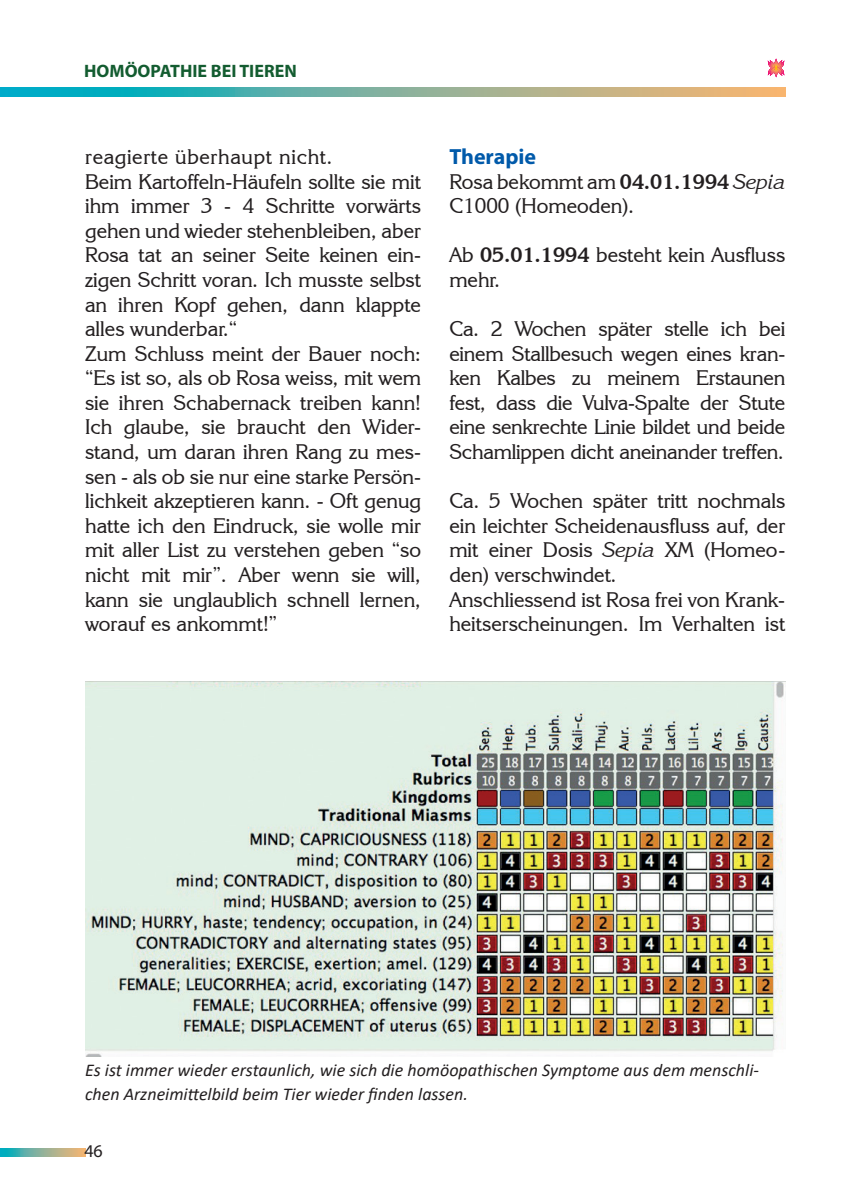
<style>
.page{position:relative;width:842px;height:1191px;background:#fff}
.page>*{position:absolute;margin:0;border:0;box-sizing:border-box;transform-origin:0 0}
.t1{font:700 22px "Myriad Pro";color:#015aaa}
.t2{font:21px/24.6px "Korinna IT Cby BT";color:#231f20}
.t3{font:italic 18px/24px "Calibri";color:#231f20}
.t4{font:700 18px "Myriad Pro";color:#135c30}
.t5{font:18px "Myriad Pro";color:#231f20}
.s1{font-weight:700}
.s2{font-style:italic}
</style>
<div class="page">
<svg style="left:0;top:1148px;width:85px;height:8px"></svg>
<svg style="left:0;top:88px;width:785px;height:8px;background:#79b09d"></svg>
<svg style="left:768px;top:59px;width:16px;height:18px"></svg>
<img style="left:85px;top:682px;width:700px;height:374px">
<p class="t4" style="left:84px;top:59px;width:214px">HOMÖOPATHIE BEI TIEREN</p>
<p class="t2" style="left:85px;top:144px;width:337px">reagierte überhaupt nicht.<br>Beim Kartoffeln-Häufeln sollte sie mit ihm immer 3 - 4 Schritte vorwärts gehen und wieder stehenbleiben, aber Rosa tat an seiner Seite keinen ein&shy;zigen Schritt voran. Ich musste selbst an ihren Kopf gehen, dann klappte alles wunderbar.“<br>Zum Schluss meint der Bauer noch: “Es ist so, als ob Rosa weiss, mit wem sie ihren Schabernack treiben kann!<br>Ich glaube, sie braucht den Wider&shy;stand, um daran ihren Rang zu mes&shy;sen - als ob sie nur eine starke Persön&shy;lichkeit akzeptieren kann. - Oft genug hatte ich den Eindruck, sie wolle mir mit aller List zu verstehen geben “so nicht mit mir”. Aber wenn sie will, kann sie unglaublich schnell lernen, worauf es ankommt!”</p>
<p class="t1" style="left:449px;top:142px;width:88px">Therapie</p>
<p class="t2" style="left:449px;top:169px;width:337px">Rosa bekommt am <span class="s1">04.01.1994</span> <span class="s2">Sepia<br></span>C1000 (Homeoden).</p>
<p class="t2" style="left:449px;top:242px;width:337px">Ab <span class="s1">05.01.1994</span> besteht kein Ausfluss mehr.</p>
<p class="t2" style="left:449px;top:316px;width:337px;text-align:justify">Ca. 2 Wochen später stelle ich bei einem Stallbesuch wegen eines kran&shy;ken Kalbes zu meinem Erstaunen fest, dass die Vulva-Spalte der Stute eine senkrechte Linie bildet und beide Schamlippen dicht aneinander treffen.</p>
<p class="t2" style="left:449px;top:488px;width:337px">Ca. 5 Wochen später tritt nochmals ein leichter Scheidenausfluss auf, der mit einer Dosis <span class="s2">Sepia</span> XM (Homeo&shy;den) verschwindet.<br>Anschliessend ist Rosa frei von Krank&shy;heitserscheinungen. Im Verhalten ist</p>
<p class="t3" style="left:85px;top:1056px;width:675px">Es ist immer wieder erstaunlich, wie sich die homöopathischen Symptome aus dem menschli&shy;chen Arzneimittelbild beim Tier wieder finden lassen.</p>
<p class="t5" style="left:84px;top:1139px;width:20px">46</p>
</div>
